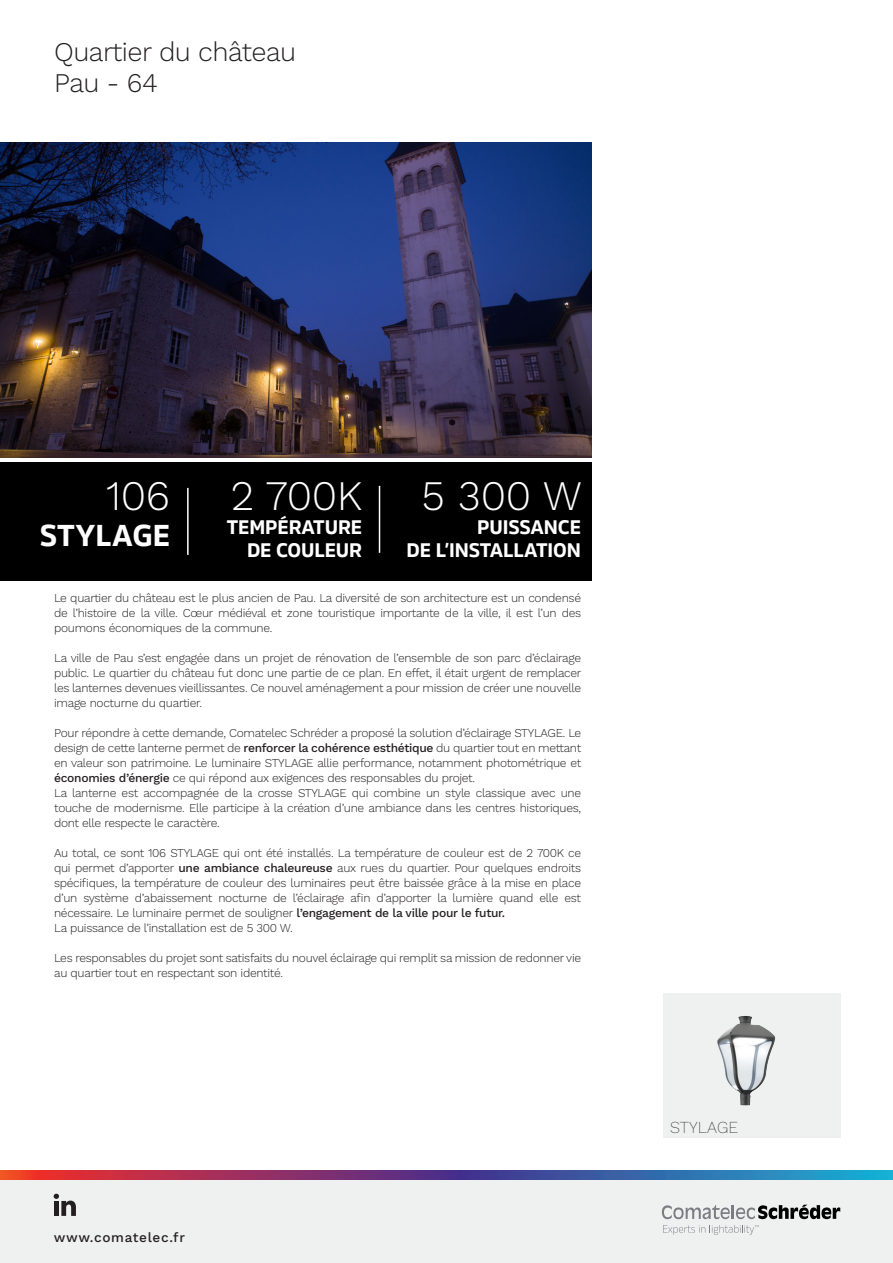
<style>
.page{position:relative;width:893px;height:1263px;background:#fff}
.page>*{position:absolute;margin:0;border:0;box-sizing:border-box;transform-origin:0 0}
.t1{font:300 42px "Work Sans";letter-spacing:-.01em;color:#fff}
.t2{font:700 30px "Rleud";letter-spacing:.005em;color:#fff}
.t3{font:300 27px "Work Sans";letter-spacing:-.02em;color:#231f20}
.t4{font:700 19.5px/23.4px "Rleud";letter-spacing:-.005em;color:#fff;text-align:right}
.t5{font:200 16.5px "Work Sans";letter-spacing:.01em;color:#231f20}
.t6{font:500 13.5px "Work Sans";letter-spacing:.05em;color:#231f20}
.t7{font:300 12px/15px "Work Sans";letter-spacing:-.025em;color:#231f20;text-align:justify}
.s1{font-weight:500}
</style>
<div class="page">
<div style="left:0;top:462px;width:592px;height:118px;background:#000"></div>
<svg style="left:0;top:1170px;width:893px;height:10px;background:#6a4f83"></svg>
<div style="left:0;top:1180px;width:893px;height:83px;background:#eff0f0"></div>
<svg style="left:54px;top:1193px;width:22px;height:23px"></svg>
<div style="left:54px;top:1201px;width:5px;height:15px;background:#231f20"></div>
<img style="left:0;top:142px;width:592px;height:315px">
<div style="left:663px;top:993px;width:177px;height:144px;background:#eff0f0"></div>
<hr style="left:379px;top:486px;width:1px;height:67px;background:#fff">
<hr style="left:187px;top:488px;width:2px;height:67px;background:#fff">
<img style="left:719px;top:1016px;width:26px;height:22px">
<svg style="left:662px;top:1205px;width:178px;height:14px"></svg>
<svg style="left:663px;top:1225px;width:96px;height:10px"></svg>
<p class="t3" style="left:54px;top:36px;width:243px">Quartier du château</p>
<p class="t3" style="left:54px;top:67px;width:105px">Pau - 64</p>
<p class="t1" style="left:106px;top:471px;width:66px">106</p>
<p class="t2" style="left:40px;top:515px;width:132px">STYLAGE</p>
<p class="t1" style="left:231px;top:471px;width:133px">2 700K</p>
<p class="t4" style="left:227px;top:514px;width:137px">TEMPÉRATURE<br>DE COULEUR</p>
<p class="t1" style="left:422px;top:471px;width:162px">5 300 W</p>
<p class="t4" style="left:477px;top:514px;width:105px">PUISSANCE</p>
<p class="t4" style="left:407px;top:538px;width:176px">DE L’INSTALLATION</p>
<p class="t7" style="left:54px;top:591px;width:529px">Le quartier du château est le plus ancien de Pau. La diversité de son architecture est un condensé de l’histoire de la ville. Cœur médiéval et zone touristique importante de la ville, il est l’un des poumons économiques de la commune.</p>
<p class="t7" style="left:54px;top:651px;width:529px">La ville de Pau s’est engagée dans un projet de rénovation de l’ensemble de son parc d’éclairage public. Le quartier du château fut donc une partie de ce plan. En effet, il était urgent de remplacer les lanternes devenues vieillissantes. Ce nouvel aménagement a pour mission de créer une nouvelle image nocturne du quartier.</p>
<p class="t7" style="left:54px;top:726px;width:529px">Pour répondre à cette demande, Comatelec Schréder a proposé la solution d’éclairage STYLAGE. Le design de cette lanterne permet de <span class="s1">renforcer la cohérence esthétique</span> du quartier tout en mettant en valeur son patrimoine. Le luminaire STYLAGE allie performance, notamment photométrique et <span class="s1">économies d’énergie</span> ce qui répond aux exigences des responsables du projet.</p>
<p class="t7" style="left:54px;top:786px;width:529px">La lanterne est accompagnée de la crosse STYLAGE qui combine un style classique avec une touche de modernisme. Elle participe à la création d’une ambiance dans les centres historiques, dont elle respecte le caractère.</p>
<p class="t7" style="left:54px;top:846px;width:529px">Au total, ce sont 106 STYLAGE qui ont été installés. La température de couleur est de 2 700K ce qui permet d’apporter <span class="s1">une ambiance chaleureuse</span> aux rues du quartier. Pour quelques endroits spécifiques, la température de couleur des luminaires peut être baissée grâce à la mise en place d’un système d’abaissement nocturne de l’éclairage afin d’apporter la lumière quand elle est nécessaire. Le luminaire permet de souligner <span class="s1">l’engagement de la ville pour le futur.</span></p>
<p class="t7" style="left:54px;top:921px;width:240px">La puissance de l’installation est de 5 300 W.</p>
<p class="t7" style="left:54px;top:951px;width:529px">Les responsables du projet sont satisfaits du nouvel éclairage qui remplit sa mission de redonner vie au quartier tout en respectant son identité.</p>
<p class="t6" style="left:54px;top:1229px;width:133px">www.comatelec.fr</p>
<p class="t5" style="left:670px;top:1118px;width:70px">STYLAGE</p>
</div>
